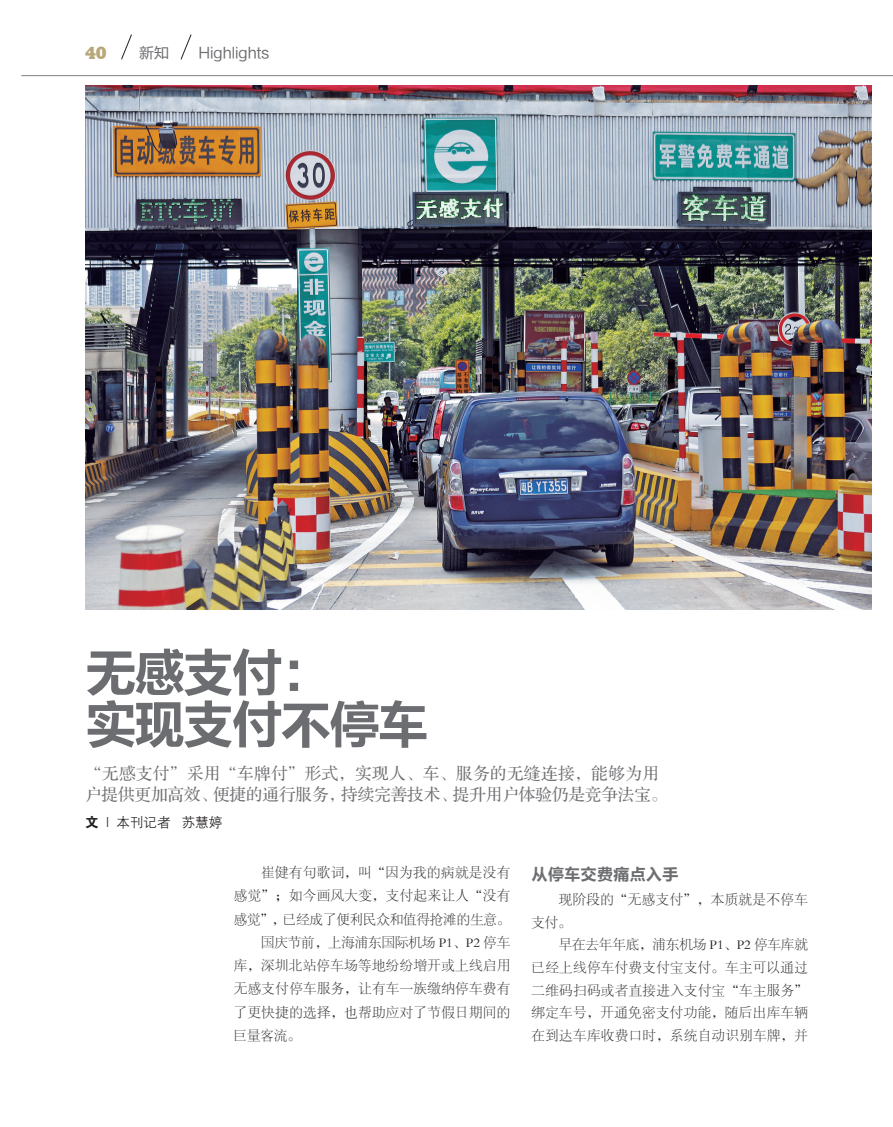
<style>
.page{position:relative;width:893px;height:1127px;background:#fff}
.page>*{position:absolute;margin:0;border:0;box-sizing:border-box;transform-origin:0 0}
.t1{font:51.75px "FZLTCHJW GB1 0";letter-spacing:-.06em;color:#6c6d70}
.t2{font:800 16.95px "Stymie BT";color:#b8a779}
.t3{font:16.5px/21px "FZS3 JW GB1 0";color:#6c6d70}
.小标题段前后{font:16.5px "FZLTCHJW GB1 0";letter-spacing:-.01em;color:#6c6d70}
.t4{font:15px "FZLTHJW GB1 0";color:#6c6d70}
.正文{font:13.5px/23.2px "FZSYJW GB1 0";letter-spacing:.03em;color:#231f20;text-align:justify}
.t5{font:13.5px "FZZDXJW GB1 0";color:#231f20}
.s1{font-family:"FZDHTJW GB1 0"}
</style>
<div class="page">
<hr style="left:21px;top:75px;width:872px;height:1px;background:#808285">
<svg style="left:121px;top:34px;width:11px;height:26px"></svg>
<img style="left:85px;top:85px;width:787px;height:524px">
<svg style="left:180px;top:34px;width:12px;height:26px"></svg>
<p class="t2" style="left:85px;top:43px;width:23px">40</p>
<p class="t4" style="left:139px;top:45px;width:31px">新知</p>
<p class="t4" style="left:198px;top:45px;width:73px">Highlights</p>
<p class="t1" style="left:85px;top:644px;width:248px">无感支付：</p>
<p class="t1" style="left:85px;top:696px;width:346px">实现支付不停车</p>
<p class="t3" style="left:85px;top:763px;width:584px">“无感支付”采用“车牌付”形式，实现人、车、服务的无缝连接，能够为用户提供更加高效、便捷的通行服务，持续完善技术、提升用户体验仍是竞争法宝。</p>
<p class="t5" style="left:85px;top:815px;width:139px"><span class="s1">文</span> | 本刊记者 苏慧婷</p>
<p class="正文" style="left:234px;top:861px;width:278px;text-indent:27px">崔健有句歌词，叫“因为我的病就是没有感觉”；如今画风大变，支付起来让人“没有感觉”，已经成了便利民众和值得抢滩的生意。</p>
<p class="正文" style="left:234px;top:931px;width:278px;text-indent:27px">国庆节前，上海浦东国际机场 P1、P2 停车库，深圳北站停车场等地纷纷增开或上线启用无感支付停车服务，让有车一族缴纳停车费有了更快捷的选择，也帮助应对了节假日期间的巨量客流。</p>
<p class="小标题段前后" style="left:531px;top:865px;width:149px">从停车交费痛点入手</p>
<p class="正文" style="left:531px;top:888px;width:278px;line-height:22.6px;text-indent:27px">现阶段的“无感支付”，本质就是不停车支付。</p>
<p class="正文" style="left:531px;top:934px;width:278px;line-height:22.6px;text-indent:27px">早在去年年底，浦东机场 P1、P2 停车库就已经上线停车付费支付宝支付。车主可以通过二维码扫码或者直接进入支付宝“车主服务”绑定车号，开通免密支付功能，随后出库车辆在到达车库收费口时，系统自动识别车牌，并</p>
</div>
